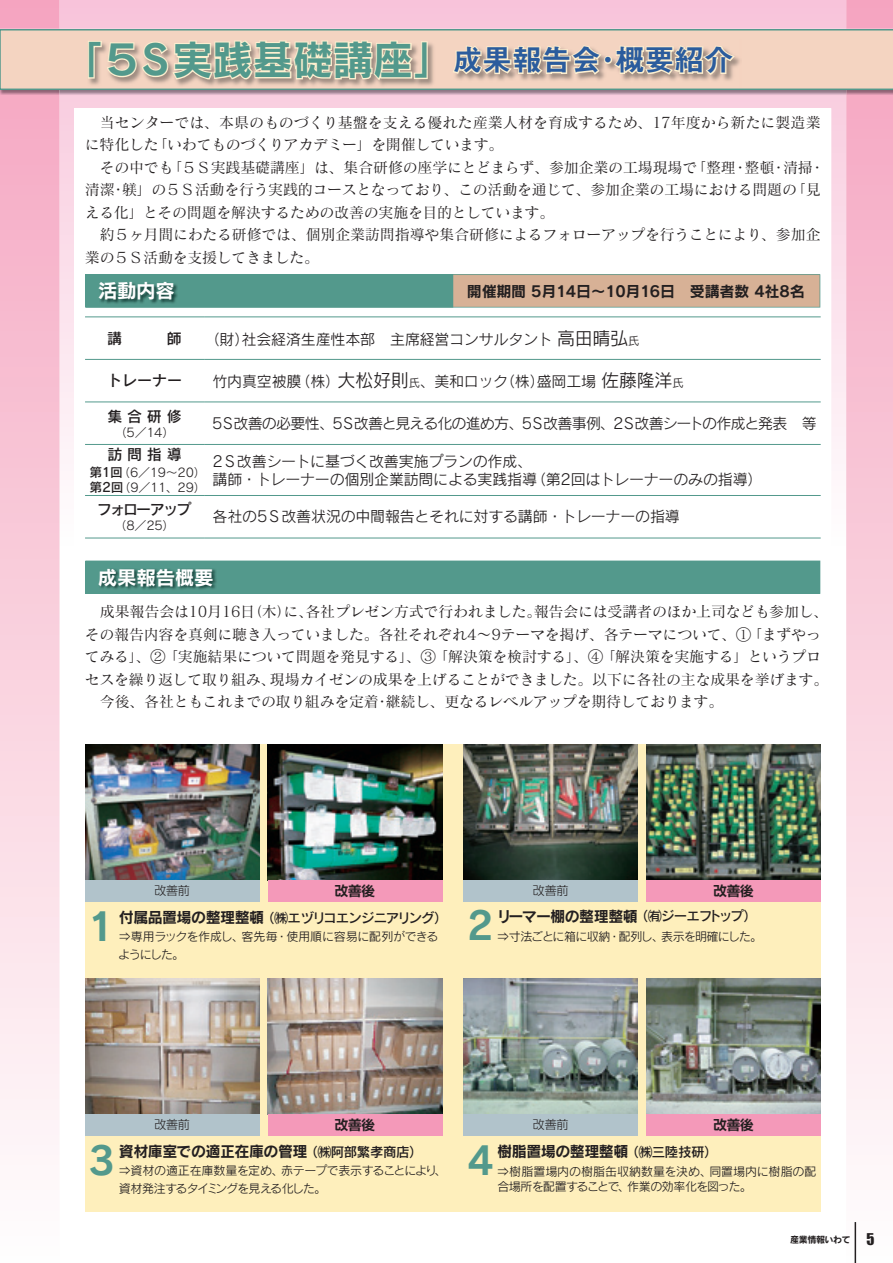
<style>
.page{position:relative;width:893px;height:1263px;background:#fff}
.page>*{position:absolute;margin:0;border:0;box-sizing:border-box;transform-origin:0 0}
.t1{font:40.5px "Rodin Pro B";letter-spacing:-.01em;color:#53998c}
.t2{font:38.1px "Rodin Pro B";color:#53998c}
.t3{font:19.5px "Rodin Pro B";letter-spacing:-.01em;color:#fff}
.t4{font:15px/22.5px "Matisse Pro M";letter-spacing:-.02em;color:#231f20}
.t5{font:15px/18px "Rodin Pro M";letter-spacing:-.015em;color:#231f20}
.t6{font:15px "Rodin Pro B";letter-spacing:-.03em;color:#231f20}
.t7{font:15px "Rodin Pro M";letter-spacing:-.06em;color:#231f20}
.t8{font:15px "Rodin Pro DB";color:#231f20}
.t9{font:15px "Rodin Pro DB";letter-spacing:-.12em;color:#231f20}
.t10{font:13.5px "Rodin Pro DB";letter-spacing:-.095em;color:#231f20}
.t11{font:700 13.5px "Shin Go Pro De";letter-spacing:-.015em;color:#231f20}
.t12{font:12px/15px "Rodin Pro M";letter-spacing:-.035em;color:#231f20}
.t13{font:12px "Rodin Pro M";letter-spacing:-.055em;color:#231f20}
.t14{font:300 12px "Shin Go Pro";letter-spacing:-.025em;color:#231f20}
.t15{font:9px "Rodin Pro B";letter-spacing:-.04em;color:#231f20}
.s1{font-family:"Midashi Go Pro MB31";font-size:30px;color:#2b5c9d}
.s2{font-size:18px}
.s3{font-size:11.25px}
.s4{font-family:"Rodin Pro DB";font-size:12.75px}
.s5{font-family:"Rodin Pro B";font-size:15px}
.s6{font-family:"Rodin Pro DB";font-size:13.5px}
.s7{font-family:"Impact";font-size:14.85px}
</style>
<div class="page">
<svg style="left:60px;top:0;width:786px;height:464px;background:#f9cee0"></svg>
<svg style="left:846px;top:0;width:47px;height:1263px"></svg>
<svg style="left:0;top:0;width:60px;height:1145px;background:#f9cedc"></svg>
<div style="left:74px;top:108px;width:757px;height:729px;background:#fff"></div>
<img style="left:0;top:28px;width:893px;height:67px">
<svg style="left:0;top:29px;width:893px;height:61px;background:#e2cdbb"></svg>
<div style="left:85px;top:561px;width:735px;height:33px;background:#53998c"></div>
<svg style="left:85px;top:274px;width:735px;height:34px;background:#97a692"></svg>
<img style="left:98px;top:281px;width:80px;height:23px">
<hr style="left:85px;top:316px;width:119px;height:1px;background:#53998c">
<hr style="left:204px;top:316px;width:617px;height:1px;background:#53998c">
<hr style="left:85px;top:359px;width:119px;height:1px;background:#53998c">
<hr style="left:204px;top:359px;width:617px;height:1px;background:#53998c">
<hr style="left:85px;top:401px;width:119px;height:1px;background:#53998c">
<hr style="left:204px;top:401px;width:617px;height:1px;background:#53998c">
<hr style="left:85px;top:444px;width:119px;height:1px;background:#53998c">
<hr style="left:204px;top:444px;width:617px;height:1px;background:#53998c">
<hr style="left:85px;top:495px;width:119px;height:1px;background:#53998c">
<hr style="left:204px;top:495px;width:617px;height:1px;background:#53998c">
<hr style="left:85px;top:537px;width:119px;height:1px;background:#53998c">
<hr style="left:204px;top:537px;width:617px;height:1px;background:#53998c">
<img style="left:98px;top:568px;width:120px;height:23px">
<img style="left:429px;top:39px;width:313px;height:48px">
<svg style="left:87px;top:34px;width:342px;height:60px;background:#dac6b3"></svg>
<svg style="left:451px;top:42px;width:152px;height:35px;background:#e6d2bb"></svg>
<div style="left:604px;top:56px;width:8px;height:8px;border:2px solid #fef0d0;border-radius:50%"></div>
<svg style="left:612px;top:0;width:124px;height:76px;background:#ecccc7"></svg>
<div style="left:85px;top:744px;width:736px;height:468px;background:#feefbc"></div>
<img style="left:85px;top:744px;width:174px;height:136px">
<img style="left:268px;top:744px;width:174px;height:136px">
<img style="left:463px;top:744px;width:175px;height:136px">
<img style="left:646px;top:744px;width:175px;height:136px">
<div style="left:85px;top:880px;width:174px;height:21px;background:#b1c3cb"></div>
<div style="left:268px;top:880px;width:174px;height:21px;background:#f499b9"></div>
<div style="left:463px;top:880px;width:175px;height:21px;background:#b1c3cb"></div>
<div style="left:646px;top:880px;width:175px;height:21px;background:#f499b9"></div>
<img style="left:85px;top:978px;width:174px;height:136px">
<img style="left:268px;top:978px;width:174px;height:136px">
<img style="left:463px;top:978px;width:175px;height:136px">
<img style="left:646px;top:978px;width:175px;height:136px">
<div style="left:85px;top:1114px;width:174px;height:21px;background:#b1c3cb"></div>
<div style="left:268px;top:1114px;width:174px;height:21px;background:#f499b9"></div>
<div style="left:463px;top:1114px;width:175px;height:21px;background:#b1c3cb"></div>
<div style="left:646px;top:1114px;width:175px;height:21px;background:#f499b9"></div>
<hr style="left:855px;top:1222px;width:1px;height:41px;background:#231f20">
<h1 class="t1" style="left:62px;top:33px;width:673px">「５S実践基礎講座」<span class="s1">成果報告会･概要紹介</span></h1>
<p class="t4" style="left:85px;top:111px;width:737px;text-indent:15px">当センターでは、本県のものづくり基盤を支える優れた産業人材を育成するため、17年度から新たに製造業に特化した「いわてものづくりアカデミー」を開催しています。</p>
<p class="t4" style="left:85px;top:156px;width:741px;text-indent:15px">その中でも「５Ｓ実践基礎講座」は、集合研修の座学にとどまらず、参加企業の工場現場で「整理・整頓・清掃・清潔・躾」の５Ｓ活動を行う実践的コースとなっており、この活動を通じて、参加企業の工場における問題の「見える化」とその問題を解決するための改善の実施を目的としています。</p>
<p class="t4" style="left:85px;top:223px;width:737px;text-indent:15px">約５ヶ月間にわたる研修では、個別企業訪問指導や集合研修によるフォローアップを行うことにより、参加企業の５Ｓ活動を支援してきました。</p>
<h3 class="t3" style="left:98px;top:278px;width:79px">活動内容</h3>
<p class="t8" style="left:107px;top:328px;width:76px">講　　　師</p>
<p class="t5" style="left:205px;top:330px;width:436px">（財）社会経済生産性本部　主席経営コンサルタント <span class="s2">高田晴弘</span><span class="s3">氏</span></p>
<p class="t8" style="left:107px;top:371px;width:76px">トレーナー</p>
<p class="t5" style="left:213px;top:372px;width:473px">竹内真空被膜（株）<span class="s2">大松好則</span><span class="s3">氏</span>、美和ロック（株）盛岡工場 <span class="s2">佐藤隆洋</span><span class="s3">氏</span></p>
<p class="t8" style="left:107px;top:406px;width:76px">集合研修</p>
<p class="t12" style="left:115px;top:424px;width:61px">（5／14）</p>
<p class="t6" style="left:467px;top:281px;width:339px">開催期間 5月14日～10月16日　受講者数 4社8名</p>
<p class="t7" style="left:212px;top:413px;width:606px">5Ｓ改善の必要性、5Ｓ改善と見える化の進め方、5Ｓ改善事例、2Ｓ改善シートの作成と発表　等</p>
<p class="t8" style="left:107px;top:444px;width:76px">訪問指導</p>
<p class="t12" style="left:89px;top:464px;width:118px"><span class="s4">第1回</span>（6／19～20）<span class="s4">第2回</span>（9／11、29）</p>
<p class="t9" style="left:97px;top:499px;width:96px">フォローアップ</p>
<p class="t12" style="left:115px;top:518px;width:62px">（8／25）</p>
<p class="t5" style="left:212px;top:451px;width:552px">2Ｓ改善シートに基づく改善実施プランの作成、<br>講師・トレーナーの個別企業訪問による実践指導（第2回はトレーナーのみの指導）</p>
<p class="t5" style="left:213px;top:507px;width:469px">各社の5Ｓ改善状況の中間報告とそれに対する講師・トレーナーの指導</p>
<h3 class="t3" style="left:98px;top:564px;width:118px">成果報告概要</h3>
<p class="t4" style="left:100px;top:600px;width:730px">成果報告会は10月16日（木）に、各社プレゼン方式で行われました。報告会には受講者のほか上司なども参加し、</p>
<p class="t4" style="left:85px;top:622px;width:737px">その報告内容を真剣に聴き入っていました。各社それぞれ4～9テーマを掲げ、各テーマについて、①「まずやっ</p>
<p class="t4" style="left:85px;top:645px;width:738px">てみる」、②「実施結果について問題を発見する」、③「解決策を検討する」、④「解決策を実施する」というプロ</p>
<p class="t4" style="left:85px;top:667px;width:745px">セスを繰り返して取り組み、現場カイゼンの成果を上げることができました。以下に各社の主な成果を挙げます。</p>
<p class="t4" style="left:100px;top:690px;width:625px">今後、各社ともこれまでの取り組みを定着･継続し、更なるレベルアップを期待しております。</p>
<p class="t14" style="left:155px;top:881px;width:37px">改善前</p>
<p class="t11" style="left:335px;top:880px;width:42px">改善後</p>
<p class="t14" style="left:533px;top:881px;width:37px">改善前</p>
<p class="t11" style="left:713px;top:880px;width:42px">改善後</p>
<h2 class="t2" style="left:88px;top:901px;width:28px">1</h2>
<p class="t10" style="left:119px;top:908px;width:330px"><span class="s5">付属品置場の整理整頓</span>（㈱エヅリコエンジニアリング）</p>
<p class="t12" style="left:118px;top:927px;width:322px;line-height:18px">⇒専用ラックを作成し、客先毎・使用順に容易に配列ができるようにした。</p>
<h2 class="t2" style="left:467px;top:900px;width:28px">2</h2>
<p class="t6" style="left:497px;top:906px;width:262px">リーマー棚の整理整頓<span class="s6">（㈲ジーエフトップ）</span></p>
<p class="t13" style="left:497px;top:929px;width:267px">⇒寸法ごとに箱に収納・配列し、表示を明確にした。</p>
<p class="t14" style="left:155px;top:1115px;width:37px">改善前</p>
<p class="t11" style="left:335px;top:1114px;width:42px">改善後</p>
<p class="t14" style="left:533px;top:1115px;width:37px">改善前</p>
<p class="t11" style="left:713px;top:1114px;width:42px">改善後</p>
<h2 class="t2" style="left:89px;top:1135px;width:28px">3</h2>
<p class="t6" style="left:119px;top:1141px;width:305px">資材庫室での適正在庫の管理<span class="s6">（㈱阿部繁孝商店）</span></p>
<p class="t12" style="left:119px;top:1161px;width:329px;line-height:18px">⇒資材の適正在庫数量を定め、赤テープで表示することにより、資材発注するタイミングを見える化した。</p>
<h2 class="t2" style="left:467px;top:1135px;width:28px">4</h2>
<p class="t6" style="left:497px;top:1141px;width:222px">樹脂置場の整理整頓<span class="s6">（㈱三陸技研）</span></p>
<p class="t12" style="left:497px;top:1164px;width:321px">⇒樹脂置場内の樹脂缶収納数量を決め、同置場内に樹脂の配合場所を配置することで、作業の効率化を図った。</p>
<p class="t15" style="left:790px;top:1234px;width:86px">産業情報いわて <span class="s7">5</span></p>
</div>
